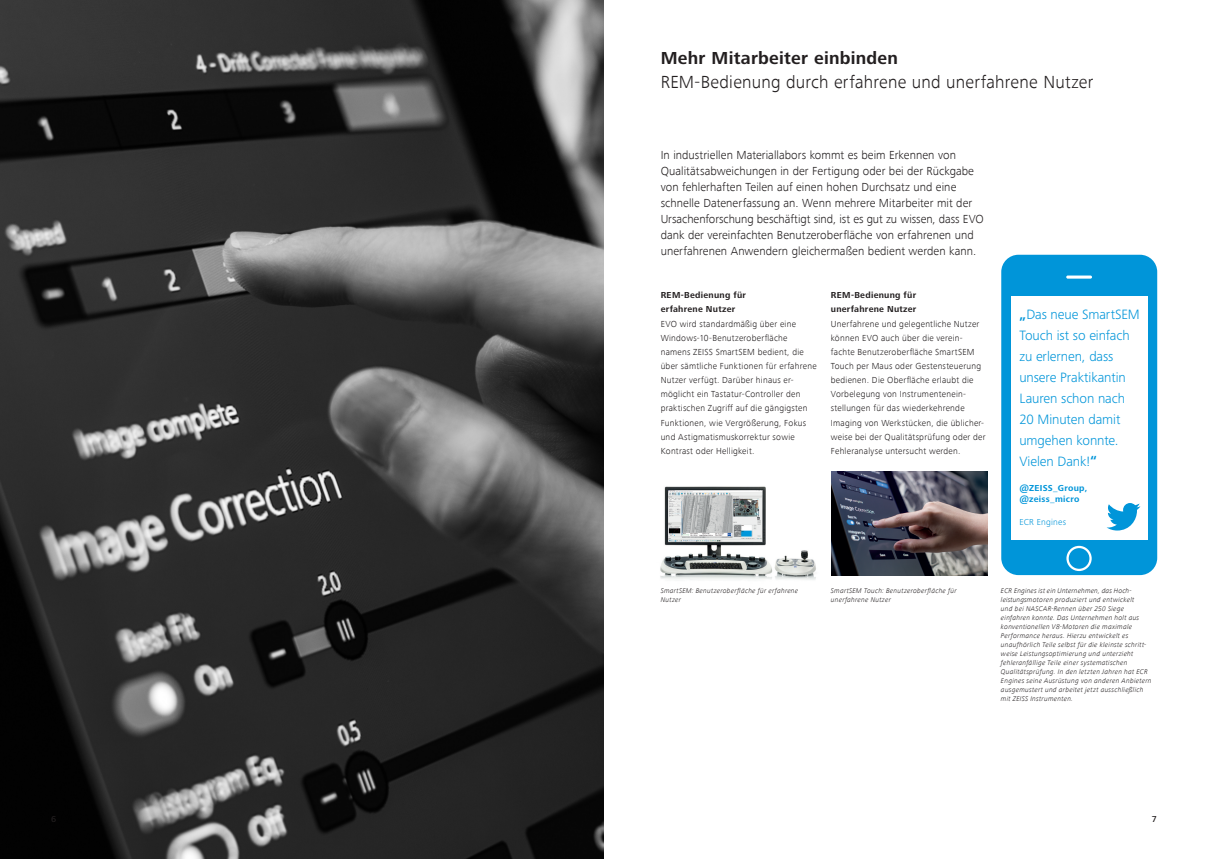
<style>
.page{position:relative;width:1208px;height:859px;background:#fff}
.page>*{position:absolute;margin:0;border:0;box-sizing:border-box;transform-origin:0 0}
.t1{font:300 18px "ZEISS Frutiger Next W1 G";letter-spacing:.015em;color:#231f20}
.t2{font:700 18px "Zeiss Frutiger Next Pro";letter-spacing:.015em;color:#231f20}
.t3{font:300 14px/21px "Zeiss Frutiger Next Pro";letter-spacing:-.01em;color:#0095d9}
.t4{font:300 12px/16px "ZEISS Frutiger Next W1 G";letter-spacing:.005em;color:#231f20}
.t5{font:300 9px/14.1px "ZEISS Frutiger Next W1 G";letter-spacing:.03em;color:#231f20}
.t6{font:700 9px/14.1px "Zeiss Frutiger Next Pro";letter-spacing:.03em;color:#231f20}
.t7{font:700 9px/10.8px "Zeiss Frutiger Next Pro";letter-spacing:.03em;color:#0095d9}
.t8{font:300 9px "Zeiss Frutiger Next Pro";letter-spacing:.025em;color:#0095d9}
.t9{font:500 9px "Zeiss Frutiger Next Pro";color:#231f20}
.t10{font:italic 300 7px/9px "ZEISS Frutiger Next W1 G";letter-spacing:.04em;color:#231f20}
.s1{font-weight:700}
</style>
<div class="page">
<img style="left:0;top:0;width:604px;height:859px">
<img style="left:660px;top:486px;width:156px;height:94px">
<img style="left:831px;top:471px;width:156px;height:105px">
<div style="left:1001px;top:255px;width:156px;height:320px;background:#0095d9;border-radius:17px"></div>
<div style="left:1011px;top:296px;width:136px;height:244px;background:#fff"></div>
<hr style="left:1066px;top:276px;width:26px;height:3px;background:#fff;border-radius:2px">
<svg style="left:1066px;top:546px;width:25px;height:25px"></svg>
<div style="left:1068px;top:548px;width:21px;height:21px;background:#0095d9;border-radius:50%"></div>
<svg style="left:1106px;top:503px;width:34px;height:27px"></svg>
<h1 class="t2" style="left:660px;top:48px;width:239px">Mehr Mitarbeiter einbinden</h1>
<h1 class="t1" style="left:660px;top:72px;width:434px">REM-Bedienung durch erfahrene und unerfahrene Nutzer</h1>
<p class="t4" style="left:660px;top:147px;width:324px">In industriellen Materiallabors kommt es beim Erkennen von Qualitätsabweichungen in der Fertigung oder bei der Rückgabe von fehlerhaften Teilen auf einen hohen Durchsatz und eine schnelle Datenerfassung an. Wenn mehrere Mitarbeiter mit der Ursachenforschung beschäftigt sind, ist es gut zu wissen, dass EVO dank der vereinfachten Benutzeroberfläche von erfahrenen und unerfahrenen Anwendern gleichermaßen bedient werden kann.</p>
<p class="t6" style="left:660px;top:288px;width:87px">REM-Bedienung für erfahrene Nutzer</p>
<p class="t5" style="left:660px;top:317px;width:157px">EVO wird standardmäßig über eine Windows-10-Benutzeroberfläche namens ZEISS SmartSEM bedient, die über sämtliche Funktionen für erfahrene Nutzer verfügt. Darüber hinaus er&shy;möglicht ein Tastatur-Controller den praktischen Zugriff auf die gängigsten Funktionen, wie Vergrößerung, Fokus und Astigmatismuskorrektur sowie Kontrast oder Helligkeit.</p>
<p class="t6" style="left:831px;top:288px;width:87px">REM-Bedienung für unerfahrene Nutzer</p>
<p class="t5" style="left:831px;top:316px;width:156px">Unerfahrene und gelegentliche Nutzer können EVO auch über die verein&shy;fachte Benutzeroberfläche SmartSEM Touch per Maus oder Gestensteuerung bedienen. Die Oberfläche erlaubt die Vorbelegung von Instrumentenein&shy;stellungen für das wiederkehrende Imaging von Werkstücken, die üblicher&shy;weise bei der Qualitätsprüfung oder der Fehleranalyse untersucht werden.</p>
<h2 class="t3" style="left:1019px;top:304px;width:122px"><span class="s1">„</span>Das neue SmartSEM<br>Touch ist so einfach zu erlernen, dass unsere Praktikantin<br>Lauren schon nach<br>20 Minuten damit umgehen konnte.<br>Vielen Dank!<span class="s1">“</span></h2>
<p class="t7" style="left:1019px;top:483px;width:69px">@ZEISS_Group, @zeiss_micro</p>
<p class="t8" style="left:1019px;top:517px;width:48px">ECR Engines</p>
<p class="t10" style="left:660px;top:586px;width:139px">SmartSEM: Benutzeroberfläche für erfahrene<br>Nutzer</p>
<p class="t10" style="left:831px;top:586px;width:127px">SmartSEM Touch: Benutzeroberfläche für unerfahrene Nutzer</p>
<p class="t10" style="left:1001px;top:586px;width:152px">ECR Engines ist ein Unternehmen, das Hoch&shy;leistungsmotoren produziert und entwickelt<br>und bei NASCAR-Rennen über 250 Siege einfahren konnte. Das Unternehmen holt aus konventionellen V8-Motoren die maximale Performance heraus. Hierzu entwickelt es unaufhörlich Teile selbst für die kleinste schritt&shy;weise Leistungsoptimierung und unterzieht fehleranfällige Teile einer systematischen Qualitätsprüfung. In den letzten Jahren hat ECR Engines seine Ausrüstung von anderen Anbietern ausgemustert und arbeitet jetzt ausschließlich mit ZEISS Instrumenten.</p>
<p class="t9" style="left:51px;top:814px;width:7px">6</p>
<p class="t9" style="left:1151px;top:814px;width:7px">7</p>
</div>
